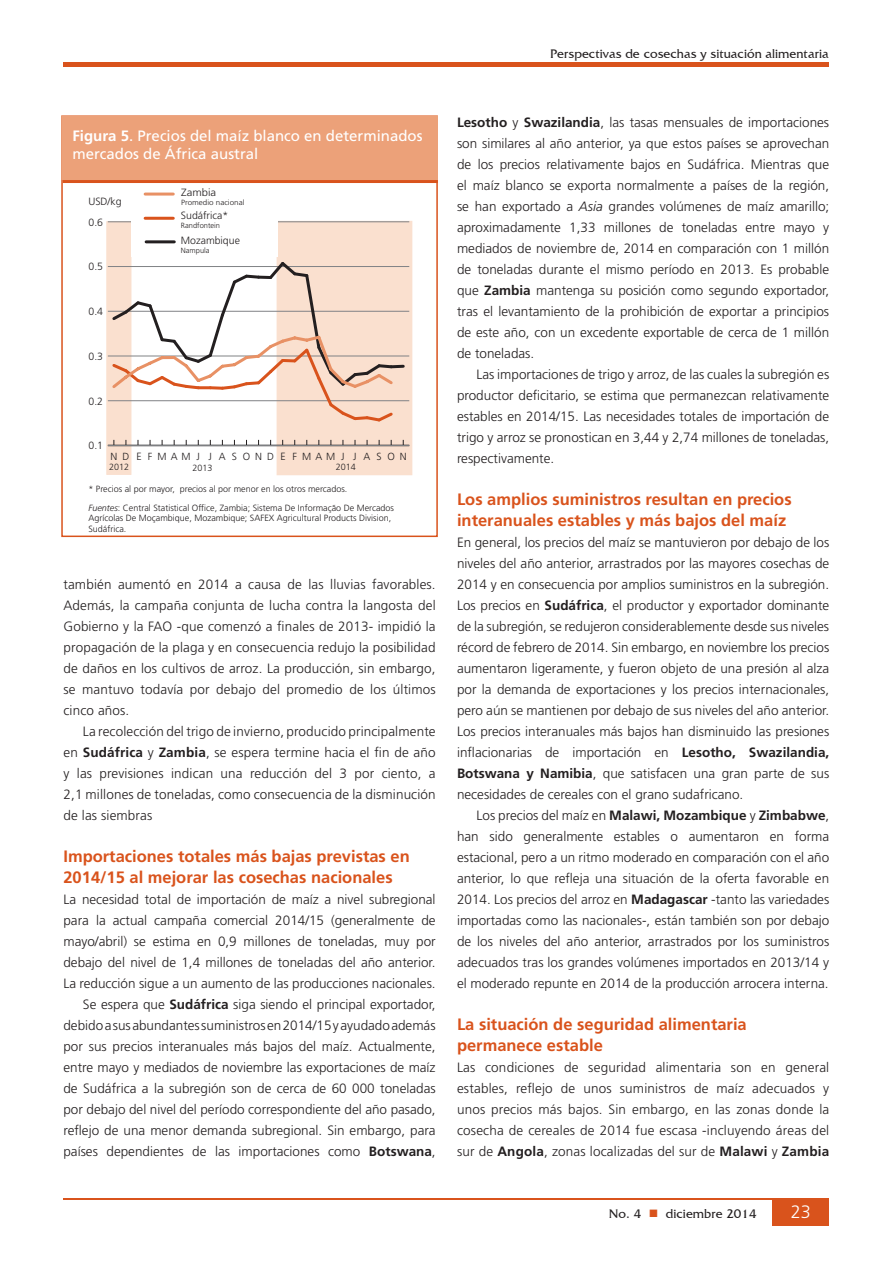
<style>
.page{position:relative;width:893px;height:1263px;background:#fff}
.page>*{position:absolute;margin:0;border:0;box-sizing:border-box;transform-origin:0 0}
.t1{font:300 18px "Frutiger LT Std";color:#fff}
.Heading3{font:700 16.5px/21px "Frutiger LT Std";color:#d9531c}
.t2{font:15px/18px "Frutiger LT Std";color:#fff}
.NewPara{font:300 13.5px/21px "Frutiger LT Std";color:#231f20;text-align:justify}
.NewPara1{font:300 13.5px/21px "Frutiger LT Std";color:#231f20;text-align:justify}
.t3{font:12.75px "Friz Quadrata IT Cby BT";color:#231f20}
.t4{font:300 10.5px "Frutiger LT Std";color:#231f20}
.t5{font:300 10.5px "Frutiger LT Std";color:#231f20;scale:1.07 1}
.t6{font:300 10.35px "Frutiger LT Std";letter-spacing:.505em;color:#231f20}
.t7{font:300 9px/18.9px "Frutiger LT Std";color:#231f20}
.t8{font:300 7.5px "Frutiger LT Std";color:#231f20}
.t9{font:300 7.5px "Frutiger LT Std";color:#231f20;scale:1.07 1}
.s1{font-weight:700}
.s2{font-style:italic}
.s3{color:#d9531c}
</style>
<div class="page">
<hr style="left:63px;top:1198px;width:766px;height:2px;background:#d9531c">
<div style="left:773px;top:1200px;width:56px;height:26px;background:#d9531c"></div>
<hr style="left:63px;top:63px;width:766px;height:4px;background:#d9531c">
<div style="left:277px;top:221px;width:135px;height:254px;background:#fae0cf;border:2px solid #fae0cf"></div>
<div style="left:106px;top:221px;width:25px;height:254px;background:#fae0cf;border:1px solid #fae0cf"></div>
<hr style="left:108px;top:445px;width:301px;height:1px;background:#808285">
<hr style="left:108px;top:400px;width:301px;height:1px;background:#808285">
<hr style="left:108px;top:356px;width:301px;height:1px;background:#808285">
<hr style="left:108px;top:311px;width:301px;height:1px;background:#808285">
<hr style="left:108px;top:266px;width:301px;height:1px;background:#808285">
<hr style="left:108px;top:221px;width:301px;height:1px;background:#808285">
<svg style="left:110px;top:259px;width:296px;height:165px"></svg>
<div style="left:61px;top:116px;width:377px;height:421px;border:2px solid #d9531c"></div>
<hr style="left:63px;top:180px;width:375px;height:3px;background:#d9531c">
<div style="left:131px;top:190px;width:146px;height:67px;background:#fff"></div>
<div style="left:62px;top:116px;width:375px;height:63px;background:#eca179"></div>
<div style="left:61px;top:116px;width:377px;height:64px;border:2px solid #eca179"></div>
<hr style="left:145px;top:217px;width:28px;height:3px;background:#d9531c">
<hr style="left:145px;top:193px;width:28px;height:3px;background:#e89165">
<hr style="left:146px;top:240px;width:28px;height:3px;background:#231f20">
<div style="left:278px;top:450px;width:10px;height:13px;background:#fae0cf"></div>
<p class="t3" style="left:550px;top:46px;width:280px">Perspectivas de cosechas y situación alimentaria</p>
<p class="t2" style="left:72px;top:127px;width:352px"><span class="s1">Figura 5</span>. Precios del maíz blanco en determinados mercados de África austral</p>
<p class="t4" style="left:88px;top:196px;width:35px">USD/kg</p>
<p class="t5" style="left:181px;top:186px;width:34px">Zambia</p>
<p class="t9" style="left:181px;top:198px;width:61px">Promedio nacional</p>
<p class="t4" style="left:181px;top:209px;width:49px">Sudáfrica*</p>
<p class="t8" style="left:181px;top:221px;width:41px">Randfontein</p>
<p class="t4" style="left:181px;top:235px;width:61px">Mozambique</p>
<p class="t8" style="left:181px;top:246px;width:30px">Nampula</p>
<p class="t4" style="left:89px;top:216px;width:16px">0.6</p>
<p class="t4" style="left:89px;top:261px;width:16px">0.5</p>
<p class="t4" style="left:89px;top:306px;width:16px">0.4</p>
<p class="t4" style="left:89px;top:350px;width:16px">0.3</p>
<p class="t4" style="left:89px;top:395px;width:16px">0.2</p>
<p class="t4" style="left:89px;top:440px;width:16px">0.1</p>
<p class="t6" style="left:110px;top:450px;width:298px">ND J FMAMJ J ASOND J FMAMJ J ASON</p>
<p class="t7" style="left:109px;top:458px;width:22px">2012</p>
<p class="t7" style="left:192px;top:458px;width:22px">2013</p>
<p class="t7" style="left:336px;top:458px;width:22px">2014</p>
<p class="t4" style="left:136px;top:451px;width:7px">E</p>
<p class="t4" style="left:280px;top:451px;width:7px">E</p>
<p class="t7" style="left:88px;top:479px;width:307px">* Precios al por mayor, precios al por menor en los otros mercados.<br><span class="s2">Fuentes</span>: Central Statistical Office, Zambia; Sistema De Informação De Mercados</p>
<p class="t7" style="left:88px;top:513px;width:304px;line-height:10.8px">Agrícolas De Moçambique, Mozambique; SAFEX Agricultural Products Division,<br>Sudáfrica.</p>
<p class="NewPara1" style="left:63px;top:574px;width:374px">también aumentó en 2014 a causa de las lluvias favorables.<br>Además, la campaña conjunta de lucha contra la langosta del Gobierno y la FAO -que comenzó a finales de 2013- impidió la propagación de la plaga y en consecuencia redujo la posibilidad de daños en los cultivos de arroz. La producción, sin embargo, se mantuvo todavía por debajo del promedio de los últimos cinco años.</p>
<p class="NewPara" style="left:63px;top:721px;width:374px;text-indent:19px">La recolección del trigo de invierno, producido principalmente en <span class="s1">Sudáfrica</span> y <span class="s1">Zambia</span>, se espera termine hacia el fin de año y las previsiones indican una reducción del 3 por ciento, a 2,1 millones de toneladas, como consecuencia de la disminución de las siembras</p>
<p class="Heading3" style="left:63px;top:846px;width:348px">Importaciones totales más bajas previstas en<br>2014/15 al mejorar las cosechas nacionales</p>
<p class="NewPara1" style="left:63px;top:889px;width:374px">La necesidad total de importación de maíz a nivel subregional para la actual campaña comercial 2014/15 (generalmente de mayo/abril) se estima en 0,9 millones de toneladas, muy por debajo del nivel de 1,4 millones de toneladas del año anterior.<br>La reducción sigue a un aumento de las producciones nacionales.</p>
<p class="NewPara" style="left:63px;top:994px;width:374px;text-indent:19px">Se espera que <span class="s1">Sudáfrica</span> siga siendo el principal exportador, debido a sus abundantes suministros en 2014/15 y ayudado además por sus precios interanuales más bajos del maíz. Actualmente, entre mayo y mediados de noviembre las exportaciones de maíz de Sudáfrica a la subregión son de cerca de 60 000 toneladas por debajo del nivel del período correspondiente del año pasado, reflejo de una menor demanda subregional. Sin embargo, para países dependientes de las importaciones como <span class="s1">Botswana</span>,</p>
<p class="NewPara" style="left:457px;top:112px;width:374px"><span class="s1">Lesotho</span> y <span class="s1">Swazilandia</span>, las tasas mensuales de importaciones son similares al año anterior, ya que estos países se aprovechan de los precios relativamente bajos en Sudáfrica. Mientras que el maíz blanco se exporta normalmente a países de la región, se han exportado a <span class="s2">Asia</span> grandes volúmenes de maíz amarillo; aproximadamente 1,33 millones de toneladas entre mayo y mediados de noviembre de, 2014 en comparación con 1 millón de toneladas durante el mismo período en 2013. Es probable que <span class="s1">Zambia</span> mantenga su posición como segundo exportador, tras el levantamiento de la prohibición de exportar a principios de este año, con un excedente exportable de cerca de 1 millón de toneladas.</p>
<p class="NewPara" style="left:457px;top:364px;width:374px;text-indent:19px">Las importaciones de trigo y arroz, de las cuales la subregión es productor deficitario, se estima que permanezcan relativamente estables en 2014/15. Las necesidades totales de importación de trigo y arroz se pronostican en 3,44 y 2,74 millones de toneladas, respectivamente.</p>
<p class="Heading3" style="left:457px;top:489px;width:336px">Los amplios suministros resultan en precios interanuales estables y más bajos del maíz</p>
<p class="NewPara1" style="left:457px;top:532px;width:374px">En general, los precios del maíz se mantuvieron por debajo de los niveles del año anterior, arrastrados por las mayores cosechas de 2014 y en consecuencia por amplios suministros en la subregión.<br>Los precios en <span class="s1">Sudáfrica</span>, el productor y exportador dominante de la subregión, se redujeron considerablemente desde sus niveles récord de febrero de 2014. Sin embargo, en noviembre los precios aumentaron ligeramente, y fueron objeto de una presión al alza por la demanda de exportaciones y los precios internacionales, pero aún se mantienen por debajo de sus niveles del año anterior.<br>Los precios interanuales más bajos han disminuido las presiones inflacionarias de importación en <span class="s1">Lesotho, Swazilandia, Botswana y Namibia</span>, que satisfacen una gran parte de sus necesidades de cereales con el grano sudafricano.</p>
<p class="NewPara" style="left:457px;top:805px;width:374px;text-indent:19px">Los precios del maíz en <span class="s1">Malawi, Mozambique</span> y <span class="s1">Zimbabwe</span>, han sido generalmente estables o aumentaron en forma estacional, pero a un ritmo moderado en comparación con el año anterior, lo que refleja una situación de la oferta favorable en 2014. Los precios del arroz en <span class="s1">Madagascar</span> -tanto las variedades importadas como las nacionales-, están también son por debajo de los niveles del año anterior, arrastrados por los suministros adecuados tras los grandes volúmenes importados en 2013/14 y el moderado repunte en 2014 de la producción arrocera interna.</p>
<p class="Heading3" style="left:457px;top:1014px;width:291px">La situación de seguridad alimentaria permanece estable</p>
<p class="NewPara1" style="left:457px;top:1057px;width:374px">Las condiciones de seguridad alimentaria son en general estables, reflejo de unos suministros de maíz adecuados y unos precios más bajos. Sin embargo, en las zonas donde la cosecha de cereales de 2014 fue escasa -incluyendo áreas del sur de <span class="s1">Angola</span>, zonas localizadas del sur de <span class="s1">Malawi</span> y <span class="s1">Zambia</span></p>
<p class="t3" style="left:609px;top:1205px;width:149px">No. 4 <span class="s3">■</span> diciembre 2014</p>
<h1 class="t1" style="left:791px;top:1201px;width:22px">23</h1>
</div>
